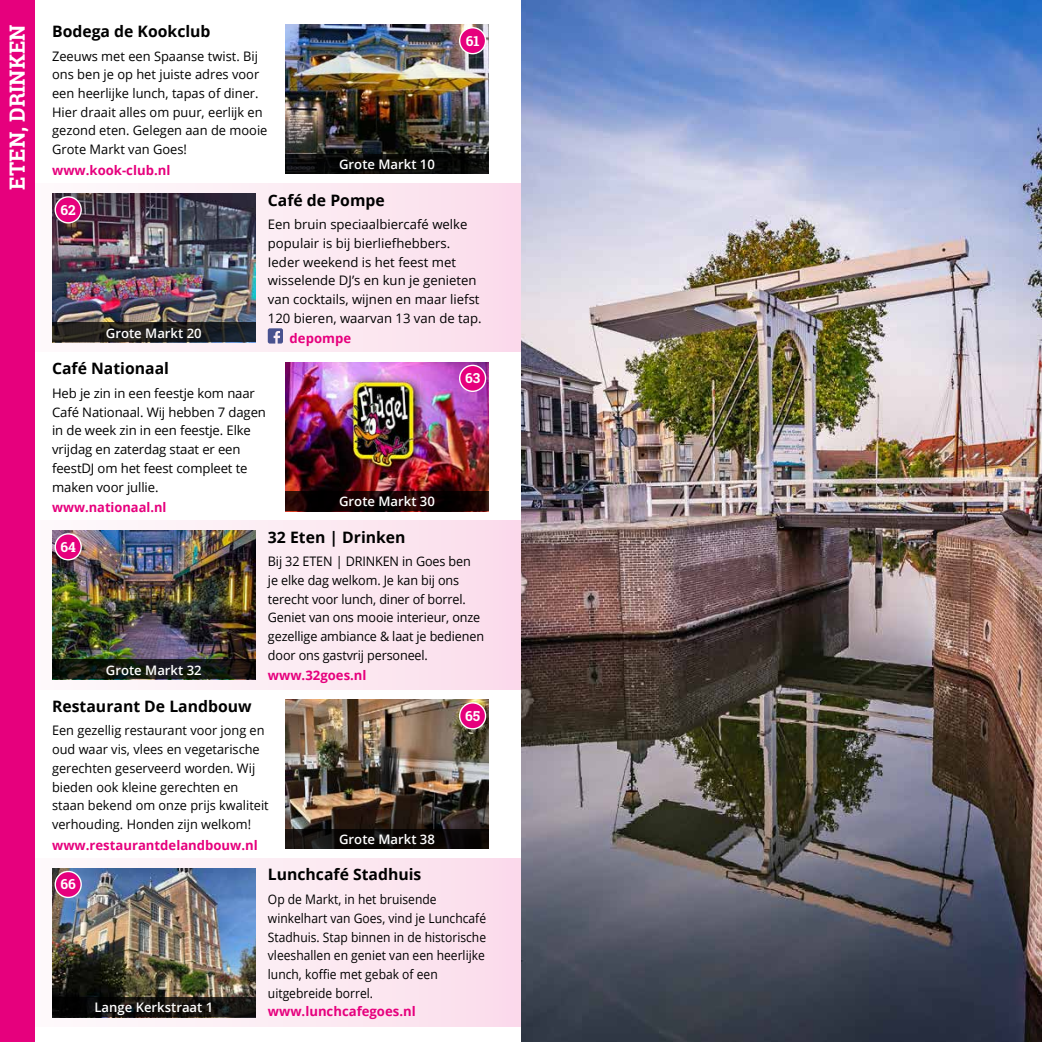
<style>
.page{position:relative;width:1042px;height:1042px;background:#fff}
.page>*{position:absolute;margin:0;border:0;box-sizing:border-box;transform-origin:0 0}
.t1{font:700 21px "Roboto Slab";color:#fff}
.t2{font:700 15.75px "Open Sans";color:#000}
.t3{font:700 13.83px "Roboto Slab";color:#fff}
.t4{font:13.12px/18.7px "Open Sans";color:#000}
.t5{font:13.12px/18.7px "Open Sans";color:#000;scale:.96 1}
.t6{font:13.12px/18.7px "Open Sans";color:#000;scale:.92 1}
.t7{font:700 13.12px "Open Sans";color:#e6007d}
.t8{font:600 13.12px "Open Sans";color:#fff}
</style>
<div class="page">
<div style="left:35px;top:858px;width:486px;height:168px;background:linear-gradient(to right,#fdfafb,#fadceb)"></div>
<div style="left:35px;top:520px;width:486px;height:169px;background:linear-gradient(to right,#fdfafb,#fadceb)"></div>
<div style="left:35px;top:183px;width:486px;height:169px;background:linear-gradient(to right,#fdfafb,#fadceb)"></div>
<img style="left:285px;top:25px;width:204px;height:129px">
<div style="left:460px;top:28px;width:25px;height:26px;background:#e6007d;border-radius:50%"></div>
<div style="left:459px;top:27px;width:27px;height:27px;border:1px solid #fff;border-radius:50%"></div>
<svg style="left:285px;top:154px;width:204px;height:20px;background:#0a0a09"></svg>
<img style="left:285px;top:362px;width:204px;height:129px">
<div style="left:460px;top:365px;width:25px;height:26px;background:#e6007d;border-radius:50%"></div>
<div style="left:459px;top:365px;width:27px;height:27px;border:1px solid #fff;border-radius:50%"></div>
<svg style="left:285px;top:491px;width:204px;height:20px;background:#130303"></svg>
<img style="left:52px;top:868px;width:203px;height:129px">
<div style="left:55px;top:871px;width:26px;height:26px;background:#e6007d;border-radius:50%"></div>
<div style="left:55px;top:871px;width:27px;height:27px;border:1px solid #fff;border-radius:50%"></div>
<svg style="left:52px;top:997px;width:203px;height:20px;background:#11100d"></svg>
<img style="left:52px;top:530px;width:203px;height:129px">
<svg style="left:52px;top:659px;width:203px;height:20px;background:#141812"></svg>
<div style="left:55px;top:534px;width:26px;height:26px;background:#e6007d;border-radius:50%"></div>
<div style="left:55px;top:533px;width:27px;height:27px;border:1px solid #fff;border-radius:50%"></div>
<img style="left:285px;top:700px;width:204px;height:129px">
<div style="left:460px;top:703px;width:25px;height:26px;background:#e6007d;border-radius:50%"></div>
<div style="left:459px;top:702px;width:27px;height:27px;border:1px solid #fff;border-radius:50%"></div>
<svg style="left:285px;top:829px;width:204px;height:19px;background:#0e0b09"></svg>
<img style="left:52px;top:193px;width:203px;height:129px">
<svg style="left:52px;top:322px;width:203px;height:20px;background:#1f1f1f"></svg>
<svg style="left:268px;top:328px;width:15px;height:15px"></svg>
<div style="left:55px;top:197px;width:26px;height:26px;background:#e6007d;border-radius:50%"></div>
<div style="left:55px;top:196px;width:27px;height:27px;border:1px solid #fff;border-radius:50%"></div>
<img style="left:521px;top:0;width:521px;height:1042px">
<div style="left:0;top:0;width:35px;height:1042px;background:#e6007d"></div>
<h1 class="t1" style="left:3px;top:190px;width:166px;rotate:-90deg">ETEN, DRINKEN</h1>
<p class="t2" style="left:52px;top:20px;width:160px">Bodega de Kookclub</p>
<p class="t4" style="left:52px;top:46px;width:217px">Zeeuws met een Spaanse twist. Bij ons ben je op het juiste adres voor een heerlijke lunch, tapas of diner.<br>Hier draait alles om puur, eerlijk en gezond eten. Gelegen aan de mooie<br>Grote Markt van Goes!</p>
<p class="t7" style="left:52px;top:161px;width:120px">www.kook-club.nl</p>
<p class="t3" style="left:466px;top:31px;width:15px">61</p>
<p class="t8" style="left:339px;top:155px;width:97px">Grote Markt 10</p>
<p class="t3" style="left:61px;top:200px;width:17px">62</p>
<p class="t8" style="left:106px;top:324px;width:97px">Grote Markt 20</p>
<p class="t2" style="left:268px;top:189px;width:118px">Café de Pompe</p>
<p class="t4" style="left:268px;top:215px;width:215px">Een bruin speciaalbiercafé welke populair is bij bierliefhebbers.<br>Ieder weekend is het feest met wisselende DJ’s en kun je genieten van cocktails, wijnen en maar liefst 120 bieren, waarvan 13 van de tap.</p>
<p class="t7" style="left:290px;top:329px;width:63px">depompe</p>
<p class="t2" style="left:52px;top:357px;width:118px">Café Nationaal</p>
<p class="t4" style="left:52px;top:383px;width:215px">Heb je zin in een feestje kom naar<br>Café Nationaal. Wij hebben 7 dagen in de week zin in een feestje. Elke vrijdag en zaterdag staat er een feestDJ om het feest compleet te maken voor jullie.</p>
<p class="t7" style="left:52px;top:498px;width:116px">www.nationaal.nl</p>
<p class="t3" style="left:465px;top:369px;width:17px">63</p>
<p class="t8" style="left:339px;top:492px;width:97px">Grote Markt 30</p>
<p class="t3" style="left:60px;top:537px;width:17px">64</p>
<p class="t8" style="left:106px;top:661px;width:97px">Grote Markt 32</p>
<p class="t2" style="left:268px;top:526px;width:139px">32 Eten | Drinken</p>
<p class="t5" style="left:268px;top:552px;width:227px">Bij 32 ETEN | DRINKEN in Goes ben je elke dag welkom. Je kan bij ons terecht voor lunch, diner of borrel.<br>Geniet van ons mooie interieur, onze gezellige ambiance &amp; laat je bedienen door ons gastvrij personeel.</p>
<p class="t7" style="left:268px;top:666px;width:100px">www.32goes.nl</p>
<p class="t2" style="left:52px;top:695px;width:201px">Restaurant De Landbouw</p>
<p class="t4" style="left:52px;top:721px;width:218px">Een gezellig restaurant voor jong en oud waar vis, vlees en vegetarische gerechten geserveerd worden. Wij bieden ook kleine gerechten en staan bekend om onze prijs kwaliteit verhouding. Honden zijn welkom!</p>
<p class="t7" style="left:52px;top:835px;width:207px">www.restaurantdelandbouw.nl</p>
<p class="t3" style="left:465px;top:706px;width:17px">65</p>
<p class="t8" style="left:339px;top:830px;width:97px">Grote Markt 38</p>
<p class="t3" style="left:61px;top:875px;width:17px">66</p>
<p class="t8" style="left:94px;top:998px;width:120px">Lange Kerkstraat 1</p>
<p class="t2" style="left:268px;top:863px;width:155px">Lunchcafé Stadhuis</p>
<p class="t6" style="left:268px;top:889px;width:239px">Op de Markt, in het bruisende winkelhart van Goes, vind je Lunchcafé Stadhuis. Stap binnen in de historische vleeshallen en geniet van een heerlijke lunch, koffie met gebak of een uitgebreide borrel.</p>
<p class="t7" style="left:268px;top:1002px;width:149px">www.lunchcafegoes.nl</p>
</div>
